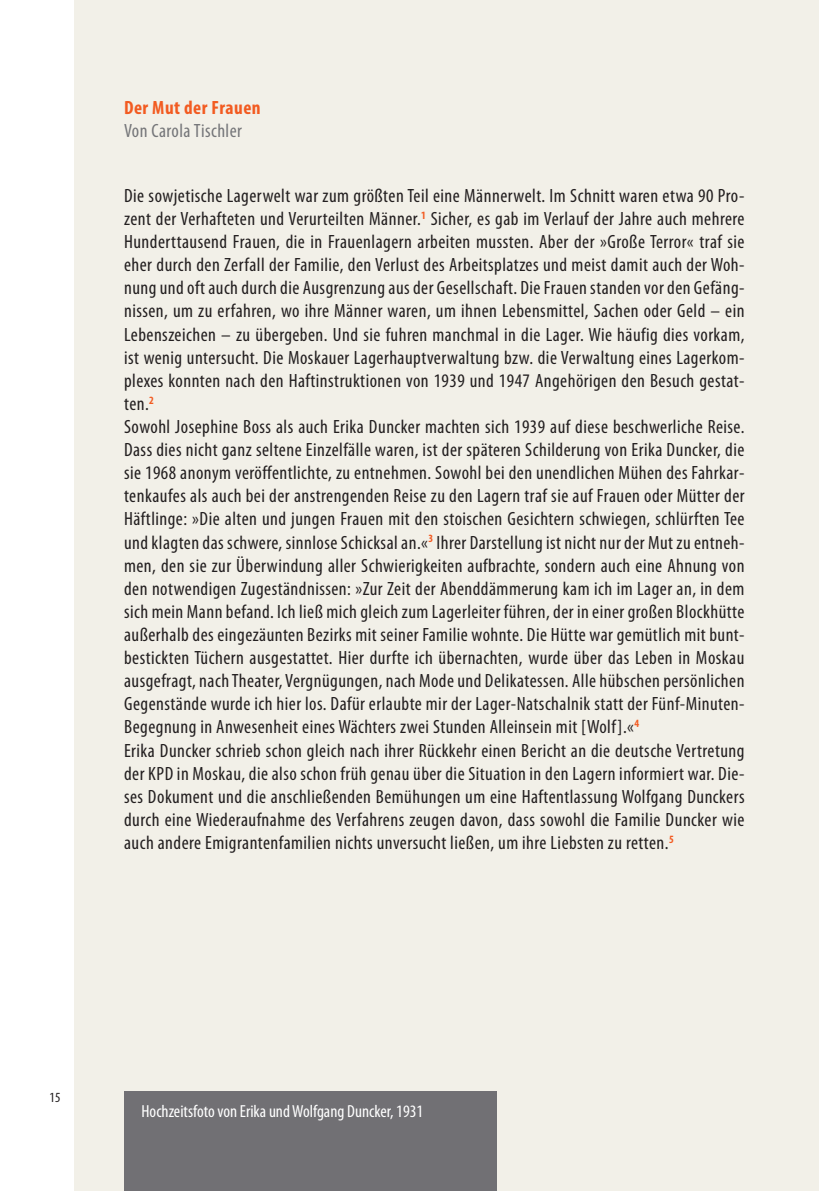
<style>
.page{position:relative;width:819px;height:1191px;background:#fff}
.page>*{position:absolute;margin:0;border:0;box-sizing:border-box;transform-origin:0 0}
.t1{font:condensed 19.25px/23.1px "Myriad Pro";letter-spacing:.025em;color:#231f20}
.t2{font:condensed 19.25px "Myriad Pro";letter-spacing:.025em;color:#757679}
.t3{font:700 condensed 19.25px "Myriad Pro";letter-spacing:.025em;color:#f25b21}
.t4{font:condensed 17.5px "Myriad Pro";color:#fff}
.t5{font:condensed 14px "Myriad Pro";color:#231f20}
</style>
<div class="page">
<div style="left:74px;top:0;width:745px;height:1191px;background:#f2f0e8"></div>
<div style="left:124px;top:1091px;width:372px;height:100px;background:#717074"></div>
<p class="t3" style="left:124px;top:95px;width:138px">Der Mut der Frauen</p>
<p class="t2" style="left:124px;top:119px;width:119px">Von Carola Tischler</p>
<p class="t1" style="left:124px;top:184px;width:622px">Die sowjetische Lagerwelt war zum größten Teil eine Männerwelt. Im Schnitt waren etwa 90 Pro&shy;zent der Verhafteten und Verurteilten Männer.<sup>1</sup> Sicher, es gab im Verlauf der Jahre auch mehrere Hunderttausend Frauen, die in Frauenlagern arbeiten mussten. Aber der »Große Terror« traf sie eher durch den Zerfall der Familie, den Verlust des Arbeitsplatzes und meist damit auch der Woh&shy;nung und oft auch durch die Ausgrenzung aus der Gesellschaft. Die Frauen standen vor den Gefäng&shy;nissen, um zu erfahren, wo ihre Männer waren, um ihnen Lebensmittel, Sachen oder Geld – ein Lebenszeichen – zu übergeben. Und sie fuhren manchmal in die Lager. Wie häufig dies vorkam, ist wenig untersucht. Die Moskauer Lagerhauptverwaltung bzw. die Verwaltung eines Lagerkom&shy;plexes konnten nach den Haftinstruktionen von 1939 und 1947 Angehörigen den Besuch gestat&shy;ten.<sup>2<br></sup>Sowohl Josephine Boss als auch Erika Duncker machten sich 1939 auf diese beschwerliche Reise.<br>Dass dies nicht ganz seltene Einzelfälle waren, ist der späteren Schilderung von Erika Duncker, die sie 1968 anonym veröffentlichte, zu entnehmen. Sowohl bei den unendlichen Mühen des Fahrkar&shy;tenkaufes als auch bei der anstrengenden Reise zu den Lagern traf sie auf Frauen oder Mütter der Häftlinge: »Die alten und jungen Frauen mit den stoischen Gesichtern schwiegen, schlürften Tee und klagten das schwere, sinnlose Schicksal an.«<sup>3</sup> Ihrer Darstellung ist nicht nur der Mut zu entneh&shy;men, den sie zur Überwindung aller Schwierigkeiten aufbrachte, sondern auch eine Ahnung von den notwendigen Zugeständnissen: »Zur Zeit der Abenddämmerung kam ich im Lager an, in dem sich mein Mann befand. Ich ließ mich gleich zum Lagerleiter führen, der in einer großen Blockhütte außerhalb des eingezäunten Bezirks mit seiner Familie wohnte. Die Hütte war gemütlich mit bunt&shy;bestickten Tüchern ausgestattet. Hier durfte ich übernachten, wurde über das Leben in Moskau ausgefragt, nach Theater, Vergnügungen, nach Mode und Delikatessen. Alle hübschen persönlichen Gegenstände wurde ich hier los. Dafür erlaubte mir der Lager-Natschalnik statt der Fünf-Minuten-Begegnung in Anwesenheit eines Wächters zwei Stunden Alleinsein mit [Wolf].«<sup>4<br></sup>Erika Duncker schrieb schon gleich nach ihrer Rückkehr einen Bericht an die deutsche Vertretung der KPD in Moskau, die also schon früh genau über die Situation in den Lagern informiert war. Die&shy;ses Dokument und die anschließenden Bemühungen um eine Haftentlassung Wolfgang Dunckers durch eine Wiederaufnahme des Verfahrens zeugen davon, dass sowohl die Familie Duncker wie auch andere Emigrantenfamilien nichts unversucht ließen, um ihre Liebsten zu retten.<sup>5</sup></p>
<p class="t5" style="left:50px;top:1089px;width:12px">15</p>
<p class="t4" style="left:142px;top:1100px;width:283px">Hochzeitsfoto von Erika und Wolfgang Duncker, 1931</p>
</div>
